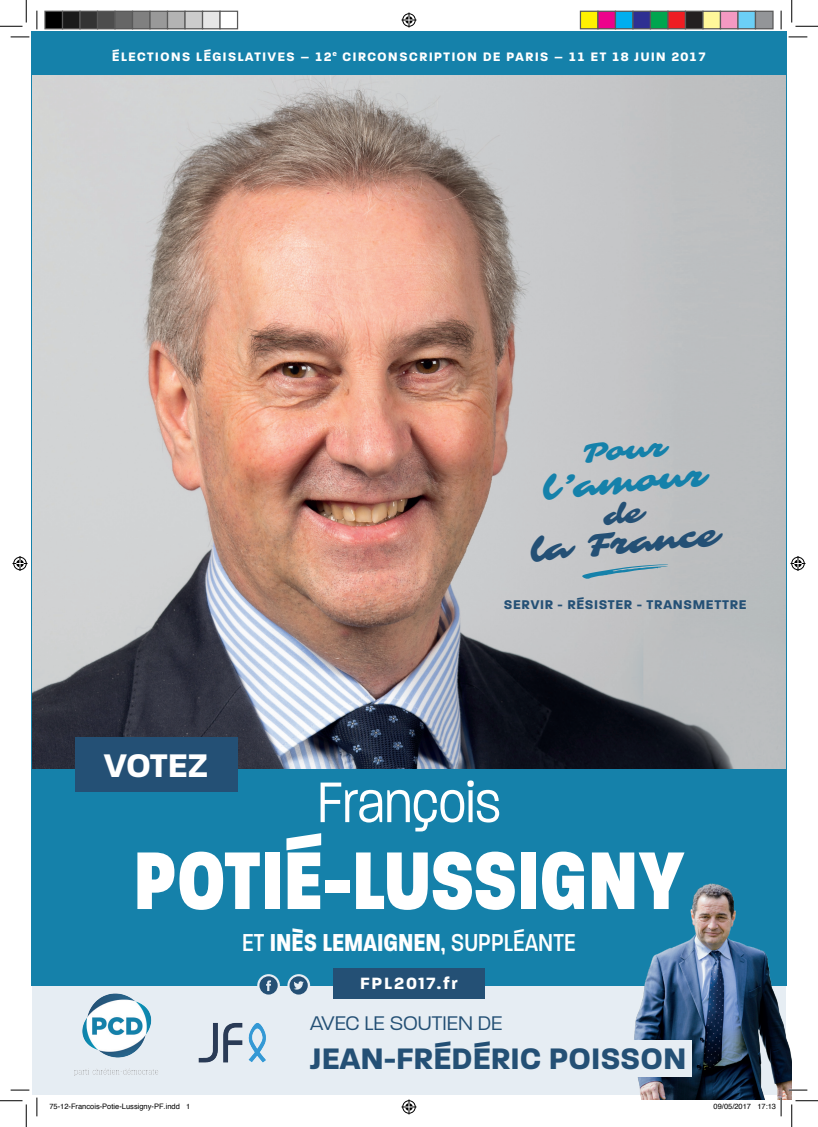
<style>
.page{position:relative;width:818px;height:1127px;background:#fff}
.page>*{position:absolute;margin:0;border:0;box-sizing:border-box;transform-origin:0 0}
.t1{font:800 88.25px "Paralucent Cond";color:#fff}
.t2{font:300 61.75px "Paralucent Cond";color:#fff}
.t3{font:700 35.38px "Paralucent";letter-spacing:-.01em;color:#fff}
.t4{font:33px "Sarina";color:#245075}
.t5{font:33px "Sarina";color:#1581aa}
.t6{font:700 32px "Paralucent";color:#245075}
.t7{font:28.25px "Sarina";color:#1581aa}
.t8{font:500 26.5px "Paralucent Cond";color:#fff}
.t9{font:300 21.38px "Paralucent";color:#245075}
.t10{font:700 17.62px "Paralucent";letter-spacing:.1em;color:#fff}
.t11{font:700 13.62px "Paralucent";letter-spacing:.05em;color:#245075}
.t12{font:700 13.25px "Paralucent Text";letter-spacing:.075em;color:#fff}
.t13{font:7.5px "Helvetica";color:#000}
.s1{font-weight:700}
</style>
<div class="page">
<div style="left:32px;top:32px;width:754px;height:1062px;background:#e6edf3"></div>
<div style="left:31px;top:31px;width:756px;height:954px;background:#1581aa"></div>
<div style="left:333px;top:968px;width:151px;height:30px;background:#245075"></div>
<img style="left:610px;top:883px;width:182px;height:216px">
<div style="left:525px;top:1039px;width:167px;height:37px;background:#e6edf3"></div>
<img style="left:74px;top:993px;width:84px;height:83px">
<img style="left:198px;top:1023px;width:68px;height:40px">
<svg style="left:287px;top:973px;width:23px;height:23px"></svg>
<svg style="left:289px;top:976px;width:19px;height:18px"></svg>
<svg style="left:257px;top:973px;width:23px;height:23px"></svg>
<svg style="left:259px;top:976px;width:19px;height:18px"></svg>
<img style="left:32px;top:75px;width:754px;height:693px">
<svg style="left:582px;top:564px;width:86px;height:14px"></svg>
<div style="left:75px;top:736px;width:162px;height:55px;background:#245075"></div>
<svg style="left:11px;top:36px;width:18px;height:2px"></svg>
<svg style="left:788px;top:36px;width:19px;height:2px"></svg>
<svg style="left:11px;top:1089px;width:18px;height:1px"></svg>
<svg style="left:788px;top:1088px;width:19px;height:2px"></svg>
<svg style="left:36px;top:11px;width:2px;height:18px"></svg>
<svg style="left:36px;top:1097px;width:2px;height:18px"></svg>
<svg style="left:780px;top:11px;width:2px;height:18px"></svg>
<svg style="left:0;top:0;width:27px;height:27px"></svg>
<svg style="left:0;top:1100px;width:27px;height:26px"></svg>
<svg style="left:791px;top:0;width:27px;height:27px"></svg>
<svg style="left:791px;top:1100px;width:27px;height:26px"></svg>
<svg style="left:401px;top:13px;width:15px;height:15px"></svg>
<svg style="left:401px;top:1099px;width:15px;height:15px"></svg>
<svg style="left:13px;top:556px;width:15px;height:15px"></svg>
<svg style="left:790px;top:556px;width:15px;height:15px"></svg>
<div style="left:45px;top:11px;width:18px;height:18px;background:#000"></div>
<div style="left:44px;top:11px;width:19px;height:18px;border:1px solid #595959"></div>
<div style="left:63px;top:11px;width:17px;height:18px;background:#1a1a1a"></div>
<div style="left:62px;top:11px;width:19px;height:18px;border:1px solid #595959"></div>
<div style="left:80px;top:11px;width:18px;height:18px;background:#333"></div>
<div style="left:79px;top:11px;width:19px;height:18px;border:1px solid #595959"></div>
<div style="left:98px;top:11px;width:17px;height:18px;background:#4d4d4d"></div>
<div style="left:97px;top:11px;width:19px;height:18px;border:1px solid #595959"></div>
<div style="left:115px;top:11px;width:18px;height:18px;background:#666"></div>
<div style="left:114px;top:11px;width:19px;height:18px;border:1px solid #595959"></div>
<div style="left:133px;top:11px;width:17px;height:18px;background:#808080"></div>
<div style="left:132px;top:11px;width:19px;height:18px;border:1px solid #595959"></div>
<div style="left:150px;top:11px;width:18px;height:18px;background:#999"></div>
<div style="left:149px;top:11px;width:19px;height:18px;border:1px solid #595959"></div>
<div style="left:168px;top:11px;width:17px;height:18px;background:#b3b3b3"></div>
<div style="left:167px;top:11px;width:19px;height:18px;border:1px solid #595959"></div>
<div style="left:185px;top:11px;width:18px;height:18px;background:#ccc"></div>
<div style="left:184px;top:11px;width:19px;height:18px;border:1px solid #595959"></div>
<div style="left:203px;top:11px;width:17px;height:18px;background:#e6e6e6"></div>
<div style="left:202px;top:11px;width:19px;height:18px;border:1px solid #595959"></div>
<div style="left:219px;top:11px;width:19px;height:18px;border:1px solid #595959"></div>
<div style="left:580px;top:11px;width:18px;height:18px;background:#fff101"></div>
<div style="left:580px;top:11px;width:18px;height:18px;border:1px solid #595959"></div>
<div style="left:598px;top:11px;width:17px;height:18px;background:#ed028c"></div>
<div style="left:597px;top:11px;width:19px;height:18px;border:1px solid #595959"></div>
<div style="left:615px;top:11px;width:18px;height:18px;background:#00aeef"></div>
<div style="left:615px;top:11px;width:18px;height:18px;border:1px solid #595959"></div>
<div style="left:633px;top:11px;width:17px;height:18px;background:#2e3092"></div>
<div style="left:632px;top:11px;width:19px;height:18px;border:1px solid #595959"></div>
<div style="left:650px;top:11px;width:18px;height:18px;background:#00a54f"></div>
<div style="left:650px;top:11px;width:18px;height:18px;border:1px solid #595959"></div>
<div style="left:668px;top:11px;width:17px;height:18px;background:#ee1d23"></div>
<div style="left:667px;top:11px;width:19px;height:18px;border:1px solid #595959"></div>
<div style="left:685px;top:11px;width:18px;height:18px;background:#231f20"></div>
<div style="left:685px;top:11px;width:18px;height:18px;border:1px solid #595959"></div>
<div style="left:703px;top:11px;width:17px;height:18px;background:#fff79a"></div>
<div style="left:702px;top:11px;width:19px;height:18px;border:1px solid #595959"></div>
<div style="left:720px;top:11px;width:18px;height:18px;background:#f499c2"></div>
<div style="left:720px;top:11px;width:18px;height:18px;border:1px solid #595959"></div>
<div style="left:738px;top:11px;width:17px;height:18px;background:#6bcff6"></div>
<div style="left:737px;top:11px;width:19px;height:18px;border:1px solid #595959"></div>
<div style="left:755px;top:11px;width:18px;height:18px;background:#939598"></div>
<div style="left:755px;top:11px;width:18px;height:18px;border:1px solid #595959"></div>
<svg style="left:757px;top:1097px;width:25px;height:18px"></svg>
<svg style="left:602px;top:500px;width:45px;height:25px"></svg>
<p class="t12" style="left:112px;top:48px;width:596px">ÉLECTIONS LÉGISLATIVES – 12<sup>e</sup> CIRCONSCRIPTION DE PARIS – 11 ET 18 JUIN 2017</p>
<h3 class="t7" style="left:581px;top:436px;width:86px;rotate:-5deg">Pour</h3>
<h3 class="t5" style="left:541px;top:468px;width:166px;rotate:-5deg">l’amour</h3>
<h3 class="t4" style="left:529px;top:530px;width:190px;rotate:-5deg">la France</h3>
<h3 class="t3" style="left:104px;top:744px;width:106px">VOTEZ</h3>
<p class="t11" style="left:504px;top:596px;width:244px">SERVIR - RÉSISTER - TRANSMETTRE</p>
<h2 class="t2" style="left:317px;top:766px;width:185px">François</h2>
<h1 class="t1" style="left:133px;top:826px;width:553px">POTIÉ-LUSSIGNY</h1>
<h3 class="t8" style="left:242px;top:926px;width:335px">ET <span class="s1">INÈS LEMAIGNEN</span>, SUPPLÉANTE</h3>
<h3 class="t10" style="left:360px;top:972px;width:99px">FPL2017.fr</h3>
<h3 class="t9" style="left:310px;top:1010px;width:194px">AVEC LE SOUTIEN DE</h3>
<h3 class="t6" style="left:310px;top:1038px;width:378px">JEAN-FRÉDÉRIC POISSON</h3>
<p class="t13" style="left:49px;top:1100px;width:142px">75-12-Francois-Potie-Lussigny-PF.indd 1</p>
<p class="t13" style="left:713px;top:1100px;width:64px">09/05/2017 17:13</p>
</div>
